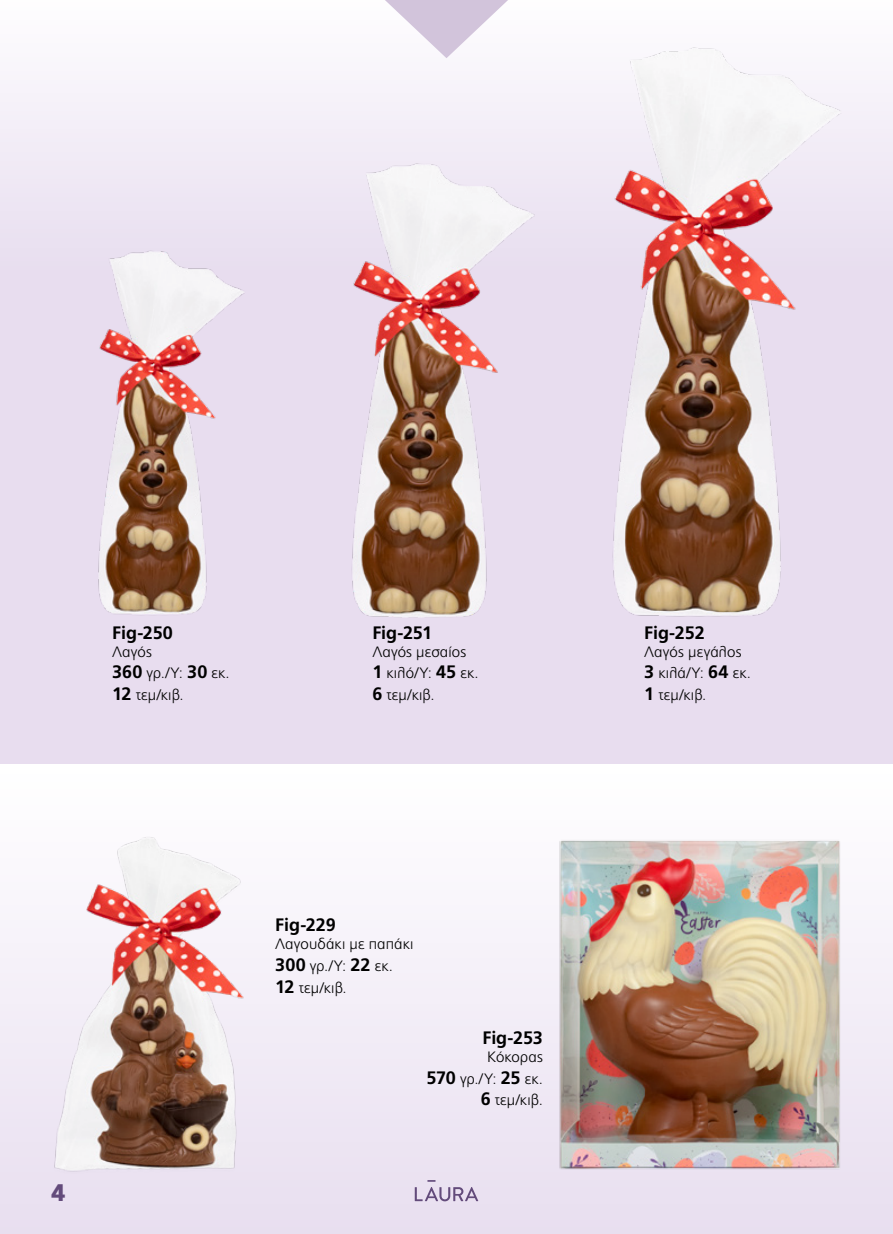
<style>
.page{position:relative;width:893px;height:1234px;background:#fff}
.page>*{position:absolute;margin:0;border:0;box-sizing:border-box;transform-origin:0 0}
.t1{font:900 24px "PF Catalog";color:#634b7b}
.t2{font:700 18px "PF Catalog";letter-spacing:-.005em;color:#000}
.t3{font:300 15px/21.6px "PF Catalog";letter-spacing:.015em;color:#000}
.s1{font-weight:700;font-size:18px}
</style>
<div class="page">
<div style="left:0;top:0;width:893px;height:764px;background:linear-gradient(to bottom,#f5f0f8,#e3d6eb)"></div>
<div style="left:0;top:764px;width:893px;height:469px;background:linear-gradient(to bottom,#fff,#e8def0)"></div>
<svg style="left:415px;top:1179px;width:63px;height:21px"></svg>
<svg style="left:371px;top:0;width:151px;height:58px"></svg>
<img style="left:609px;top:43px;width:233px;height:583px">
<img style="left:349px;top:160px;width:186px;height:466px">
<img style="left:96px;top:248px;width:149px;height:373px">
<img style="left:51px;top:832px;width:194px;height:344px">
<img style="left:557px;top:833px;width:285px;height:338px">
<p class="t2" style="left:112px;top:621px;width:62px">Fig-250</p>
<p class="t3" style="left:112px;top:640px;width:119px">Λαγός<br><span class="s1">360</span> γρ./Υ: <span class="s1">30</span> εκ.<br><span class="s1">12</span> τεμ/κιβ.</p>
<p class="t2" style="left:372px;top:621px;width:61px">Fig-251</p>
<p class="t3" style="left:372px;top:640px;width:108px">Λαγός μεσαίος<br><span class="s1">1</span> κιλό/Υ: <span class="s1">45</span> εκ.<br><span class="s1">6</span> τεμ/κιβ.</p>
<h1 class="t1" style="left:51px;top:1178px;width:16px">4</h1>
<p class="t2" style="left:275px;top:914px;width:62px">Fig-229</p>
<p class="t3" style="left:275px;top:933px;width:140px">Λαγουδάκι με παπάκι<br><span class="s1">300</span> γρ./Υ: <span class="s1">22</span> εκ.<br><span class="s1">12</span> τεμ/κιβ.</p>
<p class="t2" style="left:482px;top:1026px;width:62px">Fig-253</p>
<p class="t3" style="left:426px;top:1046px;width:118px;text-align:right">Κόκορας<br><span class="s1">570</span> γρ./Υ: <span class="s1">25</span> εκ.<br><span class="s1">6</span> τεμ/κιβ.</p>
<p class="t2" style="left:644px;top:621px;width:62px">Fig-252</p>
<p class="t3" style="left:644px;top:640px;width:108px">Λαγός μεγάλος<br><span class="s1">3</span> κιλά/Υ: <span class="s1">64</span> εκ.<br><span class="s1">1</span> τεμ/κιβ.</p>
</div>
